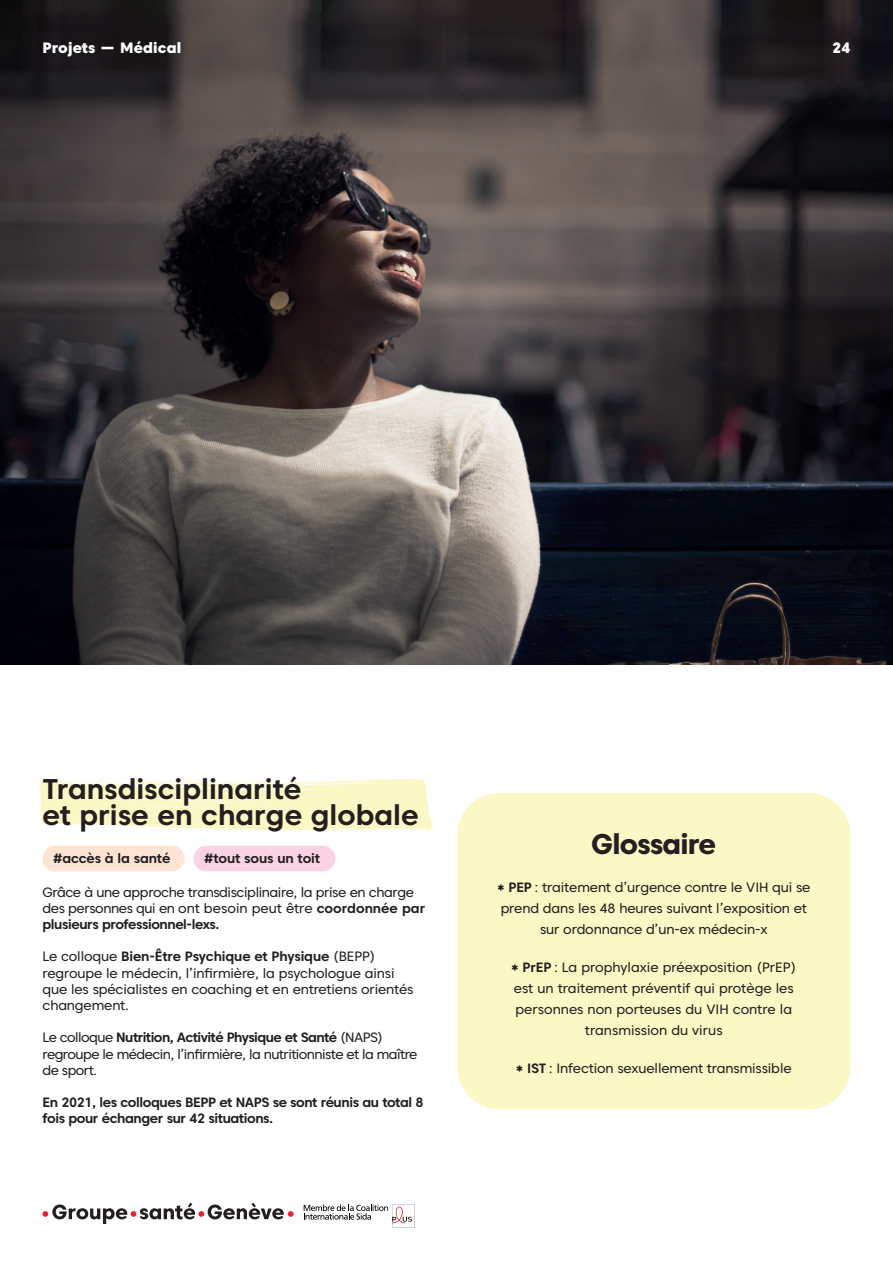
<style>
.page{position:relative;width:893px;height:1263px;background:#fff}
.page>*{position:absolute;margin:0;border:0;box-sizing:border-box;transform-origin:0 0}
.t1{font:700 28.5px/25.5px "Caros";color:#231f20}
.t2{font:800 28.5px "Caros";letter-spacing:-.03em;color:#231f20}
.t3{font:800 15px "Caros";letter-spacing:.01em;color:#fff}
.t4{font:13.5px/21px "Caros";letter-spacing:-.01em;color:#231f20;text-align:center}
.t5{font:13.5px/16.2px "Caros";letter-spacing:-.03em;color:#231f20}
.t6{font:13.5px/16.2px "Caros";letter-spacing:-.04em;color:#231f20}
.t7{font:700 13.5px/16.2px "Caros";letter-spacing:-.03em;color:#231f20}
.t8{font:700 13.5px "Caros";letter-spacing:-.01em;color:#231f20}
.s1{font-weight:700}
</style>
<div class="page">
<svg style="left:43px;top:1202px;width:251px;height:22px"></svg>
<svg style="left:304px;top:1204px;width:111px;height:23px"></svg>
<img style="left:0;top:0;width:893px;height:664px">
<img style="left:38px;top:779px;width:394px;height:52px">
<div style="left:457px;top:793px;width:393px;height:316px;background:#faf8c5;border-radius:43px"></div>
<div style="left:43px;top:846px;width:142px;height:25px;background:#fee4d4;border-radius:13px"></div>
<div style="left:193px;top:846px;width:142px;height:25px;background:#f9d3e4;border-radius:13px"></div>
<p class="t3" style="left:43px;top:38px;width:140px">Projets ― Médical</p>
<p class="t3" style="left:832px;top:38px;width:20px">24</p>
<h1 class="t1" style="left:43px;top:776px;width:378px">Transdisciplinarité<br>et prise en charge globale</h1>
<p class="t8" style="left:53px;top:849px;width:119px">#accès à la santé</p>
<p class="t8" style="left:204px;top:849px;width:117px">#tout sous un toit</p>
<p class="t5" style="left:43px;top:883px;width:384px">Grâce à une approche transdisciplinaire, la prise en charge des personnes qui en ont besoin peut être <span class="s1">coordonnée par plusieurs professionnel-lexs.</span></p>
<p class="t4" style="left:43px;top:948px;width:373px;line-height:16.2px;text-align:left">Le colloque <span class="s1">Bien-Être Psychique et Physique</span> (BEPP) regroupe le médecin, l’infirmière, la psychologue ainsi que les spécialistes en coaching et en entretiens orientés changement.</p>
<p class="t6" style="left:43px;top:1029px;width:377px">Le colloque <span class="s1">Nutrition, Activité Physique et Santé</span> (NAPS) regroupe le médecin, l’infirmière, la nutritionniste et la maître de sport.</p>
<p class="t7" style="left:43px;top:1094px;width:383px">En 2021, les colloques BEPP et NAPS se sont réunis au total 8 fois pour échanger sur 42 situations.</p>
<h1 class="t2" style="left:591px;top:825px;width:126px">Glossaire</h1>
<p class="t4" style="left:497px;top:876px;width:315px"><span class="s1">* PEP</span> : traitement d’urgence contre le VIH qui se prend dans les 48 heures suivant l’exposition et sur ordonnance d’un-ex médecin-x</p>
<p class="t4" style="left:511px;top:956px;width:287px"><span class="s1">* PrEP</span> : La prophylaxie préexposition (PrEP) est un traitement préventif qui protège les personnes non porteuses du VIH contre la transmission du virus</p>
<p class="t4" style="left:516px;top:1057px;width:277px"><span class="s1">* IST</span> : Infection sexuellement transmissible</p>
</div>
